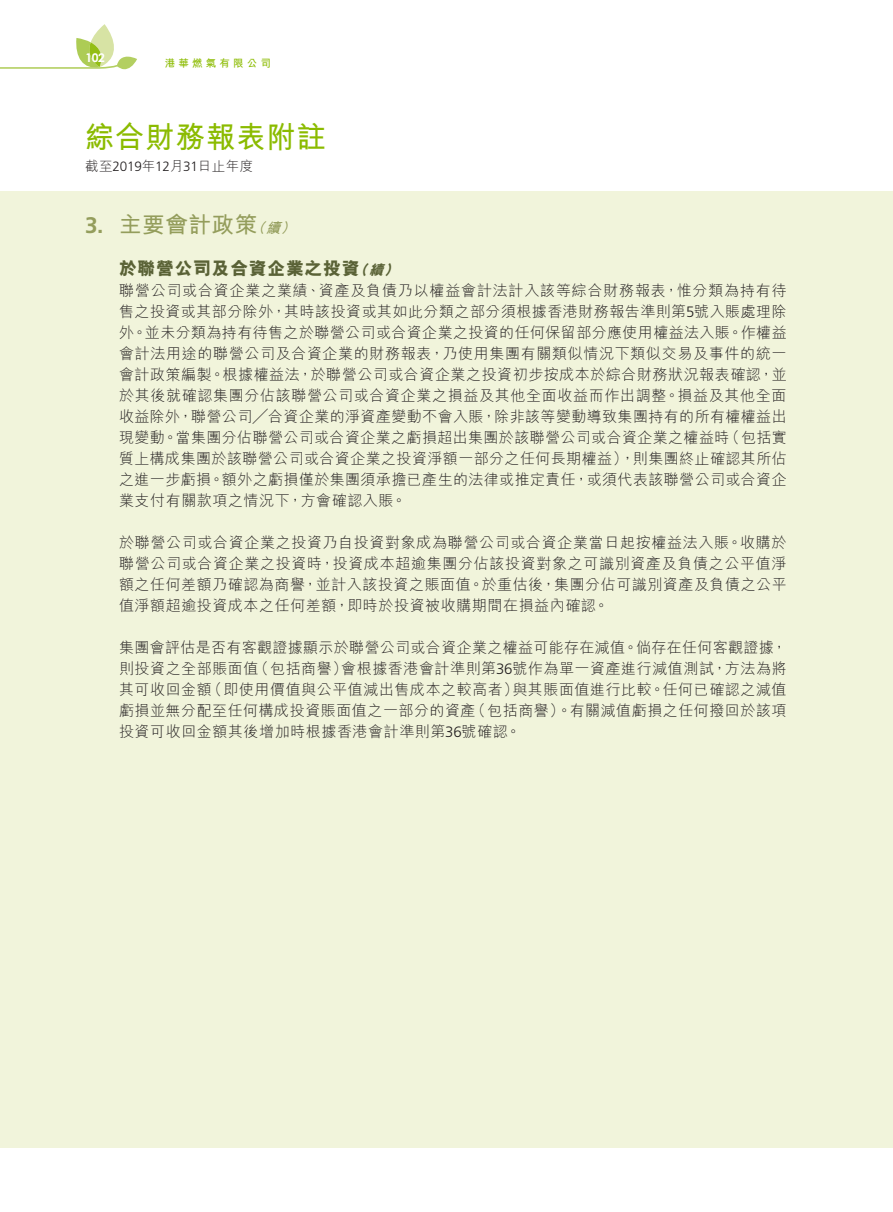
<style>
.page{position:relative;width:893px;height:1212px;background:#fff}
.page>*{position:absolute;margin:0;border:0;box-sizing:border-box;transform-origin:0 0}
.t1{font:700 30px "M Hei HK";letter-spacing:.04em;color:#8bbb00}
.Heading_1{font:700 22.5px "M Hei HK";letter-spacing:.03em;color:#949d5c}
.Heading_2{font:800 18px "M Hei HK";letter-spacing:.03em;color:#5a6236}
.Body_Text{font:300 15px/21px "M Hei HK";letter-spacing:.04em;color:#231f20;text-align:justify}
.t2{font:300 13.5px "M Hei HK";letter-spacing:.04em;color:#231f20}
.t3{font:700 12px "Century Gothic Pro";color:#fff}
.t4{font:700 10.5px "M Hei HK";letter-spacing:.3em;color:#8bbb00}
.s1{font-family:"Frutiger LT Std"}
.s2{font-style:italic;font-size:14.25px}
</style>
<div class="page">
<div style="left:0;top:191px;width:893px;height:957px;background:#f1f4db"></div>
<svg style="left:0;top:24px;width:137px;height:46px"></svg>
<p class="t3" style="left:85px;top:50px;width:21px">102</p>
<p class="t4" style="left:165px;top:56px;width:108px">港華燃氣有限公司</p>
<h1 class="t1" style="left:85px;top:115px;width:242px">綜合財務報表附註</h1>
<p class="t2" style="left:85px;top:159px;width:170px">截至<span class="s1">2019</span>年<span class="s1">12</span>月<span class="s1">31</span>日止年度</p>
<p class="Heading_1" style="left:85px;top:208px;width:217px"><span class="s1">3.</span> 主要會計政策<span class="s2">（續）</span></p>
<p class="Heading_2" style="left:119px;top:259px;width:284px">於聯營公司及合資企業之投資<span class="s2">（續）</span></p>
<p class="Body_Text" style="left:119px;top:279px;width:669px">聯營公司或合資企業之業績、資產及負債乃以權益會計法計入該等綜合財務報表，惟分類為持有待售之投資或其部分除外，其時該投資或其如此分類之部分須根據香港財務報告準則第<span class="s1">5</span>號入賬處理除外。並未分類為持有待售之於聯營公司或合資企業之投資的任何保留部分應使用權益法入賬。作權益會計法用途的聯營公司及合資企業的財務報表，乃使用集團有關類似情況下類似交易及事件的統一會計政策編製。根據權益法，於聯營公司或合資企業之投資初步按成本於綜合財務狀況報表確認，並於其後就確認集團分佔該聯營公司或合資企業之損益及其他全面收益而作出調整。損益及其他全面收益除外，聯營公司╱合資企業的淨資產變動不會入賬，除非該等變動導致集團持有的所有權權益出現變動。當集團分佔聯營公司或合資企業之虧損超出集團於該聯營公司或合資企業之權益時（包括實質上構成集團於該聯營公司或合資企業之投資淨額一部分之任何長期權益），則集團終止確認其所佔之進一步虧損。額外之虧損僅於集團須承擔已產生的法律或推定責任，或須代表該聯營公司或合資企業支付有關款項之情況下，方會確認入賬。</p>
<p class="Body_Text" style="left:119px;top:531px;width:669px">於聯營公司或合資企業之投資乃自投資對象成為聯營公司或合資企業當日起按權益法入賬。收購於聯營公司或合資企業之投資時，投資成本超逾集團分佔該投資對象之可識別資產及負債之公平值淨額之任何差額乃確認為商譽，並計入該投資之賬面值。於重估後，集團分佔可識別資產及負債之公平值淨額超逾投資成本之任何差額，即時於投資被收購期間在損益內確認。</p>
<p class="Body_Text" style="left:119px;top:636px;width:669px">集團會評估是否有客觀證據顯示於聯營公司或合資企業之權益可能存在減值。倘存在任何客觀證據，則投資之全部賬面值（包括商譽）會根據香港會計準則第<span class="s1">36</span>號作為單一資產進行減值測試，方法為將其可收回金額（即使用價值與公平值減出售成本之較高者）與其賬面值進行比較。任何已確認之減值虧損並無分配至任何構成投資賬面值之一部分的資產（包括商譽）。有關減值虧損之任何撥回於該項投資可收回金額其後增加時根據香港會計準則第<span class="s1">36</span>號確認。</p>
</div>
